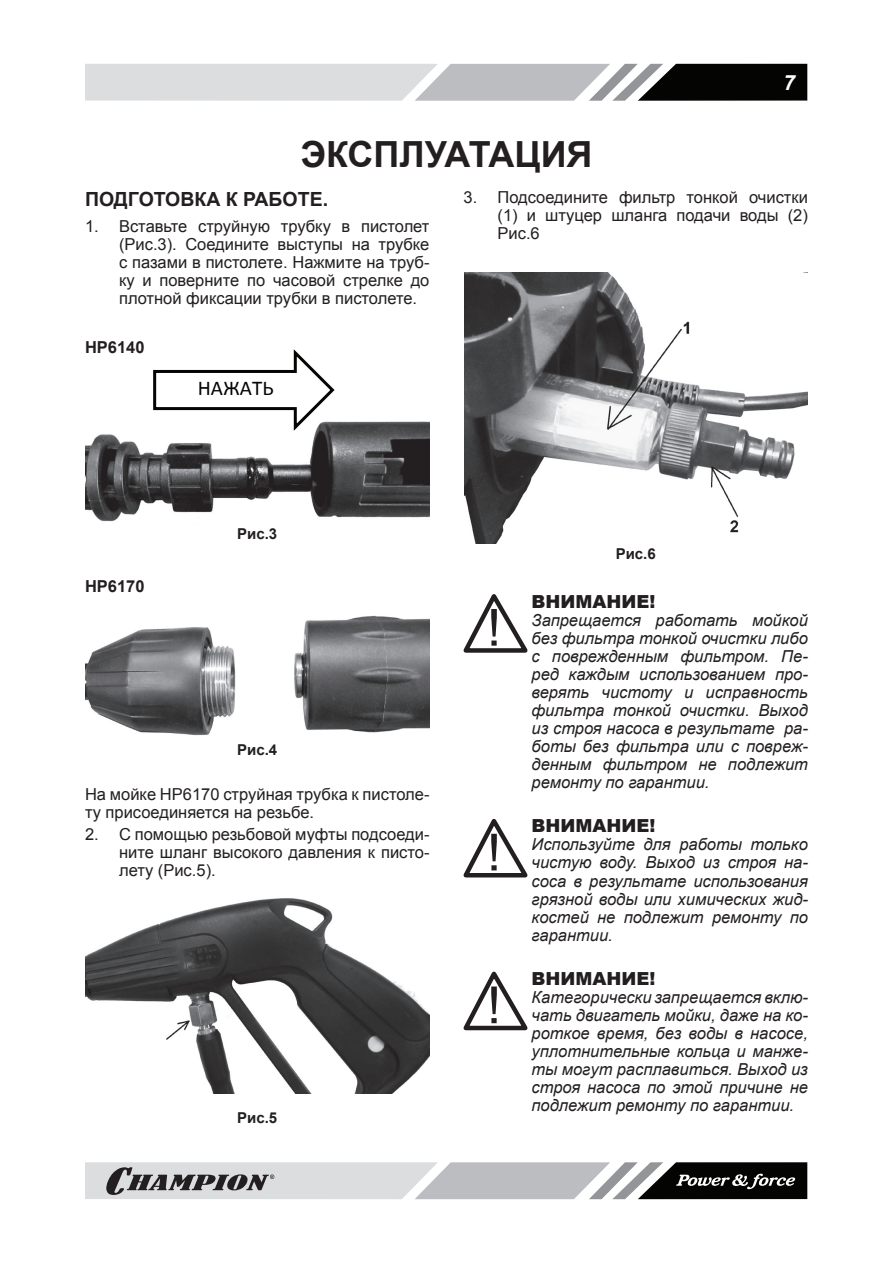
<style>
.page{position:relative;width:893px;height:1263px;background:#fff}
.page>*{position:absolute;margin:0;border:0;box-sizing:border-box;transform-origin:0 0}
.t1{font:700 36px "Arial";color:#231f20}
.t2{font:21px "Calibri";color:#040503}
.t3{font:italic 700 21px "Arial";color:#fff}
.t4{font:700 19.5px "Arial";color:#231f20}
.t5{font:900 18px "Arial";color:#231f20}
.t6{font:italic 16.5px/18px "Arial";color:#231f20;text-align:justify}
.t7{font:16.5px/18px "Arial";color:#231f20;text-align:justify}
.t8{font:700 16.5px "Arial";color:#231f20}
.t9{font:700 15px "Arial";color:#231f20}
</style>
<div class="page">
<svg style="left:85px;top:64px;width:722px;height:37px;background:#a8a9ab"></svg>
<svg style="left:85px;top:1162px;width:722px;height:37px;background:#a2a2a4"></svg>
<img style="left:85px;top:421px;width:344px;height:101px">
<svg style="left:153px;top:349px;width:183px;height:83px"></svg>
<img style="left:85px;top:615px;width:344px;height:121px">
<img style="left:85px;top:898px;width:344px;height:195px">
<img style="left:464px;top:272px;width:343px;height:272px">
<svg style="left:463px;top:594px;width:65px;height:59px"></svg>
<svg style="left:463px;top:818px;width:65px;height:60px"></svg>
<svg style="left:463px;top:971px;width:65px;height:60px"></svg>
<h1 class="t1" style="left:301px;top:130px;width:293px">ЭКСПЛУАТАЦИЯ</h1>
<p class="t3" style="left:783px;top:69px;width:13px">7</p>
<p class="t4" style="left:85px;top:186px;width:245px">ПОДГОТОВКА К РАБОТЕ.</p>
<p class="t7" style="left:119px;top:217px;width:312px;text-indent:-34px">1. Вставьте струйную трубку в пистолет (Рис.3). Соедините выступы на трубке с пазами в пистолете. Н ажмите на труб&shy;ку и поверните по часовой стрелке до плотной фиксации трубки в пистолете.</p>
<p class="t8" style="left:85px;top:336px;width:61px">НР6140</p>
<p class="t2" style="left:198px;top:375px;width:77px">НАЖАТЬ</p>
<p class="t7" style="left:497px;top:189px;width:312px;text-indent:-34px">3. Подсоедините фильтр тонкой очистки (1) и штуцер шланга подачи воды (2)<br>Рис.6</p>
<p class="t8" style="left:85px;top:575px;width:61px">НР6170</p>
<p class="t9" style="left:237px;top:523px;width:42px">Рис.3</p>
<p class="t9" style="left:237px;top:740px;width:42px">Рис.4</p>
<p class="t7" style="left:85px;top:785px;width:346px">Н а мойке НР6170 струйная трубка к пистоле&shy;ту присоединяется на резьбе.</p>
<p class="t7" style="left:119px;top:825px;width:312px;text-indent:-34px">2. С помощью резьбовой муфты подсоеди&shy;ните шланг высокого давления к писто&shy;лету (Рис.5).</p>
<p class="t9" style="left:237px;top:1108px;width:42px">Рис.5</p>
<p class="t9" style="left:616px;top:543px;width:42px">Рис.6</p>
<p class="t5" style="left:531px;top:588px;width:125px">ВНИМАНИЕ!</p>
<p class="t6" style="left:531px;top:611px;width:278px">Запрещается работать мойкой без фильтра тонкой очистки либо с поврежденным фильтром. Пе&shy;ред каждым использованием про&shy;верять чистоту и исправность фильтра тонкой очистки. Выход из строя насоса в результате ра&shy;боты без фильтра или с повреж&shy;денным фильтром не подлежит ремонту по гарантии.</p>
<p class="t5" style="left:531px;top:813px;width:125px">ВНИМАНИЕ!</p>
<p class="t6" style="left:531px;top:836px;width:278px">Используйте для работы только чистую воду. Выход из строя на&shy;соса в результате использования грязной воды или химических жид&shy;костей не подлежит ремонту по гарантии.</p>
<p class="t5" style="left:531px;top:966px;width:125px">ВНИМАНИЕ!</p>
<p class="t6" style="left:531px;top:989px;width:278px">Категорически запрещается вклю&shy;чать двигатель мойки, даже на ко&shy;роткое время, без воды в насосе, уплотнительные кольца и манже&shy;ты могут расплавиться. Выход из строя насоса по этой причине не подлежит ремонту по гарантии.</p>
</div>
